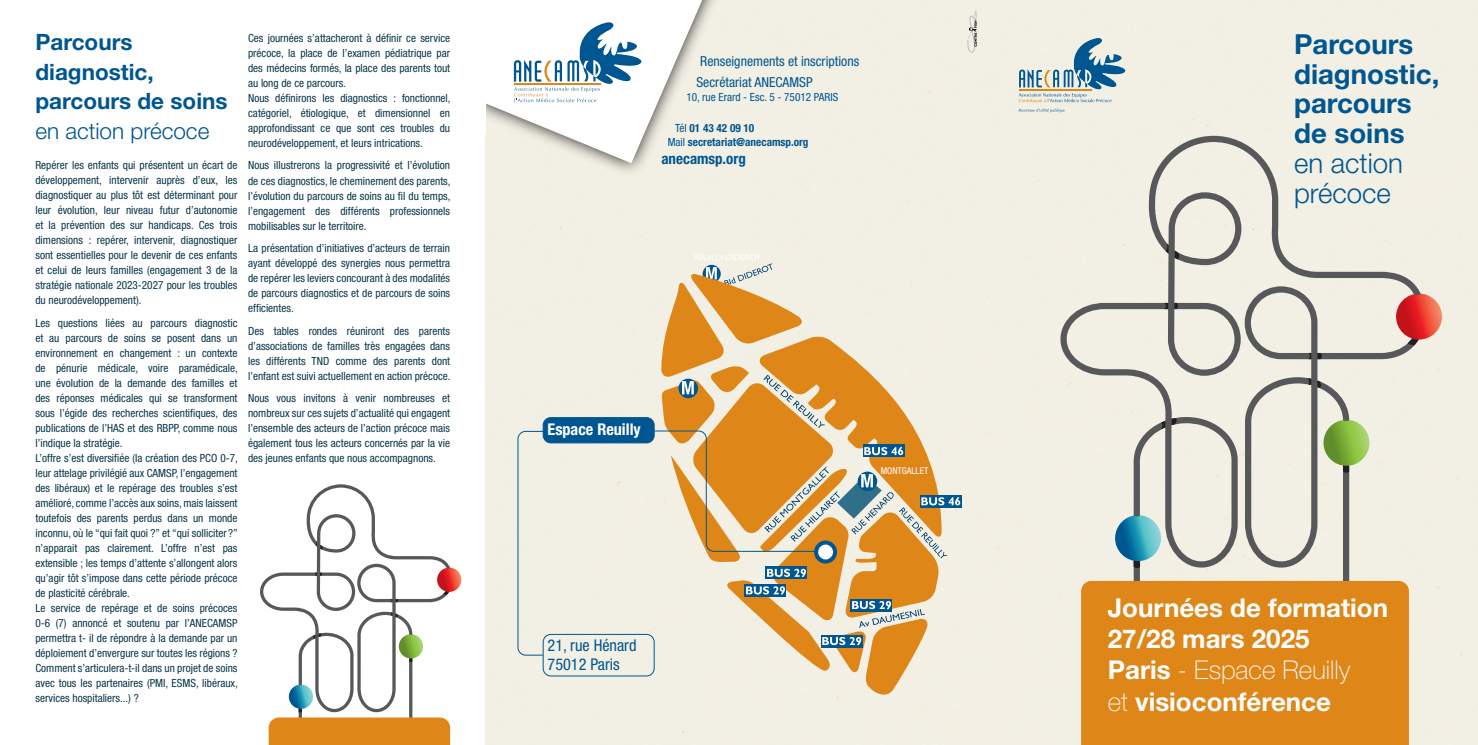
<style>
.page{position:relative;width:1478px;height:745px;background:#fff}
.page>*{position:absolute;margin:0;border:0;box-sizing:border-box;transform-origin:0 0}
.t1{font:700 27.62px "Helvetica Neue LT Std";color:#005690}
.t2{font:300 27.62px "Helvetica Neue LT Std";color:#005690}
.t3{font:700 25.88px "Helvetica Neue LT Std";color:#fff}
.t4{font:100 25.88px "Helvetica Neue LT Std";color:#fff}
.t5{font:700 22.5px "Helvetica Neue LT Std";color:#005690}
.t6{font:300 22.5px "Helvetica Neue LT Std";color:#005690}
.t7{font:condensed 16.25px "Helvetica Neue LT Std";color:#005690}
.t8{font:700 condensed 16.25px "Helvetica Neue LT Std";color:#fff}
.t9{font:700 condensed 15px "Helvetica Neue LT Std";color:#005690}
.t10{font:condensed 13.75px "Helvetica Neue LT Std";color:#005690}
.t11{font:condensed 11.25px/15px "Helvetica Neue LT Std";color:#0a374a;text-align:justify}
.t12{font:700 condensed 11.25px "Helvetica Neue LT Std";color:#005690}
.t13{font:condensed 11.25px "Helvetica Neue LT Std";color:#005690}
.t14{font:condensed 9.25px "Helvetica Neue LT Std";color:#fff}
.s1{font-weight:400}
.s2{font-weight:700}
.s3{font-weight:100}
</style>
<div class="page">
<div style="left:485px;top:0;width:993px;height:744px;background:#f2f0e4"></div>
<svg style="left:1018px;top:108px;width:46px;height:5px"></svg>
<svg style="left:1018px;top:36px;width:108px;height:66px"></svg>
<svg style="left:1060px;top:136px;width:365px;height:446px;fill:#f2f0e4"></svg>
<svg style="left:1396px;top:293px;width:46px;height:46px"></svg>
<svg style="left:1115px;top:515px;width:46px;height:45px"></svg>
<svg style="left:1323px;top:419px;width:46px;height:46px"></svg>
<svg style="left:1161px;top:420px;width:4px;height:9px"></svg>
<svg style="left:1171px;top:418px;width:8px;height:7px"></svg>
<svg style="left:1308px;top:378px;width:3px;height:7px"></svg>
<svg style="left:1317px;top:380px;width:5px;height:8px"></svg>
<svg style="left:1308px;top:353px;width:16px;height:6px"></svg>
<svg style="left:1407px;top:338px;width:11px;height:7px"></svg>
<svg style="left:1413px;top:291px;width:7px;height:6px"></svg>
<svg style="left:1133px;top:512px;width:7px;height:5px"></svg>
<svg style="left:1343px;top:418px;width:6px;height:4px"></svg>
<svg style="left:1164px;top:303px;width:4px;height:6px"></svg>
<svg style="left:1174px;top:303px;width:5px;height:6px"></svg>
<svg style="left:1343px;top:465px;width:6px;height:9px"></svg>
<svg style="left:1133px;top:560px;width:7px;height:9px"></svg>
<svg style="left:1165px;top:242px;width:15px;height:17px"></svg>
<div style="left:1081px;top:580px;width:328px;height:164px;background:#df8619"></div>
<svg style="left:968px;top:11px;width:9px;height:41px"></svg>
<svg style="left:694px;top:254px;width:78px;height:19px"></svg>
<div style="left:485px;top:0;width:249px;height:177px;background:#f2efe4"></div>
<svg style="left:485px;top:0;width:217px;height:163px"></svg>
<svg style="left:661px;top:273px;width:280px;height:423px;fill:#f2efe4"></svg>
<div style="left:814px;top:540px;width:23px;height:23px;border:4px solid #005690;border-radius:50%"></div>
<svg style="left:820px;top:634px;width:42px;height:12px"></svg>
<svg style="left:822px;top:636px;width:39px;height:8px"></svg>
<div style="left:850px;top:598px;width:42px;height:13px;background:#005690"></div>
<svg style="left:852px;top:600px;width:73px;height:27px"></svg>
<svg style="left:765px;top:566px;width:42px;height:12px"></svg>
<svg style="left:767px;top:568px;width:39px;height:8px"></svg>
<svg style="left:744px;top:584px;width:42px;height:12px"></svg>
<svg style="left:746px;top:586px;width:39px;height:8px"></svg>
<svg style="left:960px;top:495px;width:1px;height:12px"></svg>
<svg style="left:654px;top:374px;width:306px;height:184px"></svg>
<div style="left:543px;top:417px;width:111px;height:25px;background:#005690;border-radius:8px"></div>
<div style="left:543px;top:417px;width:111px;height:26px;border:1px solid #005690;border-radius:8px"></div>
<div style="left:543px;top:633px;width:111px;height:43px;border:1px solid #005690;border-radius:8px"></div>
<svg style="left:517px;top:430px;width:28px;height:225px"></svg>
<svg style="left:260px;top:484px;width:192px;height:224px"></svg>
<svg style="left:437px;top:567px;width:24px;height:24px"></svg>
<svg style="left:289px;top:684px;width:24px;height:24px"></svg>
<svg style="left:399px;top:633px;width:24px;height:25px"></svg>
<svg style="left:313px;top:633px;width:9px;height:6px"></svg>
<svg style="left:391px;top:611px;width:7px;height:6px"></svg>
<svg style="left:391px;top:598px;width:8px;height:4px"></svg>
<svg style="left:443px;top:591px;width:6px;height:3px"></svg>
<svg style="left:446px;top:566px;width:4px;height:3px"></svg>
<svg style="left:315px;top:572px;width:8px;height:3px"></svg>
<svg style="left:409px;top:658px;width:3px;height:4px"></svg>
<svg style="left:315px;top:540px;width:8px;height:9px"></svg>
<svg style="left:269px;top:708px;width:181px;height:36px"></svg>
<p class="t5" style="left:35px;top:28px;width:99px">Parcours</p>
<p class="t5" style="left:35px;top:58px;width:120px">diagnostic,</p>
<p class="t5" style="left:35px;top:87px;width:194px">parcours de soins</p>
<p class="t6" style="left:35px;top:117px;width:175px">en action précoce</p>
<p class="t11" style="left:35px;top:157px;width:204px">Repérer les enfants qui présentent un écart de développement, intervenir auprès d’eux, les diagnostiquer au plus tôt est déterminant pour leur évolution, leur niveau futur d’autonomie et la prévention des sur handicaps. Ces trois dimensions : repérer, intervenir, diagnostiquer sont essentielles pour le devenir de ces enfants et celui de leurs familles (engagement 3 de la stratégie nationale 2023-2027 pour les troubles du neurodéveloppement).</p>
<p class="t11" style="left:35px;top:315px;width:204px">Les questions liées au parcours diagnostic et au parcours de soins se posent dans un environnement en changement : un contexte de pénurie médicale, voire paramédicale, une évolution de la demande des familles et des réponses médicales qui se transforment sous l’égide des recherches scientifiques, des publications de l’HAS et des RBPP, comme nous l’indique la stratégie.</p>
<p class="t11" style="left:35px;top:450px;width:204px">L’offre s’est diversifiée (la création des PCO 0-7, leur attelage privilégié aux CAMSP, l’engagement des libéraux) et le repérage des troubles s’est amélioré, comme l’accès aux soins, mais laissent toutefois des parents perdus dans un monde inconnu, où le “qui fait quoi ?” et “qui solliciter ?” n’apparait pas clairement. L’offre n’est pas extensible ; les temps d’attente s’allongent alors qu’agir tôt s’impose dans cette période précoce de plasticité cérébrale.</p>
<p class="t11" style="left:35px;top:600px;width:203px">Le service de repérage et de soins précoces 0-6 (7) annoncé et soutenu par l’ANECAMSP permettra t- il de répondre à la demande par un déploiement d’envergure sur toutes les régions ?</p>
<p class="t11" style="left:35px;top:660px;width:204px">Comment s’articulera-t-il dans un projet de soins avec tous les partenaires (PMI, ESMS, libéraux, services hospitaliers...) ?</p>
<p class="t11" style="left:248px;top:30px;width:203px">Ces journées s’attacheront à définir ce service précoce, la place de l’examen pédiatrique par des médecins formés, la place des parents tout au long de ce parcours.</p>
<p class="t11" style="left:248px;top:90px;width:204px">Nous définirons les diagnostics : fonctionnel, catégoriel, étiologique, et dimensionnel en approfondissant ce que sont ces troubles du neurodéveloppement, et leurs intrications.</p>
<p class="t11" style="left:248px;top:158px;width:204px">Nous illustrerons la progressivité et l’évolution de ces diagnostics, le cheminement des parents, l’évolution du parcours de soins au fil du temps, l’engagement des différents professionnels mobilisables sur le territoire.</p>
<p class="t11" style="left:248px;top:240px;width:203px">La présentation d’initiatives d’acteurs de terrain ayant développé des synergies nous permettra de repérer les leviers concourant à des modalités de parcours diagnostics et de parcours de soins efficientes.</p>
<p class="t11" style="left:248px;top:323px;width:204px">Des tables rondes réuniront des parents d’associations de familles très engagées dans les différents TND comme des parents dont l’enfant est suivi actuellement en action précoce.</p>
<p class="t11" style="left:248px;top:390px;width:203px">Nous vous invitons à venir nombreuses et nombreux sur ces sujets d’actualité qui engagent l’ensemble des acteurs de l’action précoce mais également tous les acteurs concernés par la vie des jeunes enfants que nous accompagnons.</p>
<p class="t10" style="left:700px;top:53px;width:161px">Renseignements et inscriptions</p>
<p class="t10" style="left:696px;top:74px;width:118px">Secrétariat ANECAMSP</p>
<p class="t13" style="left:686px;top:90px;width:153px">10, rue Erard - Esc. 5 - 75012 PARIS</p>
<p class="t12" style="left:675px;top:121px;width:81px"><span class="s1">Tél</span> 01 43 42 09 10</p>
<p class="t12" style="left:668px;top:135px;width:142px"><span class="s1">Mail</span> secretariat@anecamsp.org</p>
<p class="t9" style="left:661px;top:149px;width:86px">anecamsp.org</p>
<p class="t8" style="left:547px;top:419px;width:95px">Espace Reuilly</p>
<p class="t7" style="left:547px;top:635px;width:90px">21, rue Hénard</p>
<p class="t7" style="left:547px;top:654px;width:74px">75012 Paris</p>
<p class="t14" style="left:880px;top:465px;width:49px">MONTGALLET</p>
<p class="t1" style="left:1294px;top:27px;width:121px">Parcours</p>
<p class="t1" style="left:1294px;top:57px;width:147px">diagnostic,</p>
<p class="t1" style="left:1294px;top:86px;width:119px">parcours</p>
<p class="t1" style="left:1294px;top:116px;width:112px">de soins</p>
<p class="t2" style="left:1294px;top:146px;width:110px">en action</p>
<p class="t2" style="left:1294px;top:176px;width:98px">précoce</p>
<p class="t3" style="left:1108px;top:591px;width:282px">Journées de formation</p>
<p class="t3" style="left:1108px;top:622px;width:203px">27/28 mars 2025</p>
<p class="t4" style="left:1108px;top:655px;width:244px"><span class="s2">Paris</span> - Espace Reuilly</p>
<p class="t3" style="left:1108px;top:684px;width:225px"><span class="s3">et</span> visioconférence</p>
</div>
